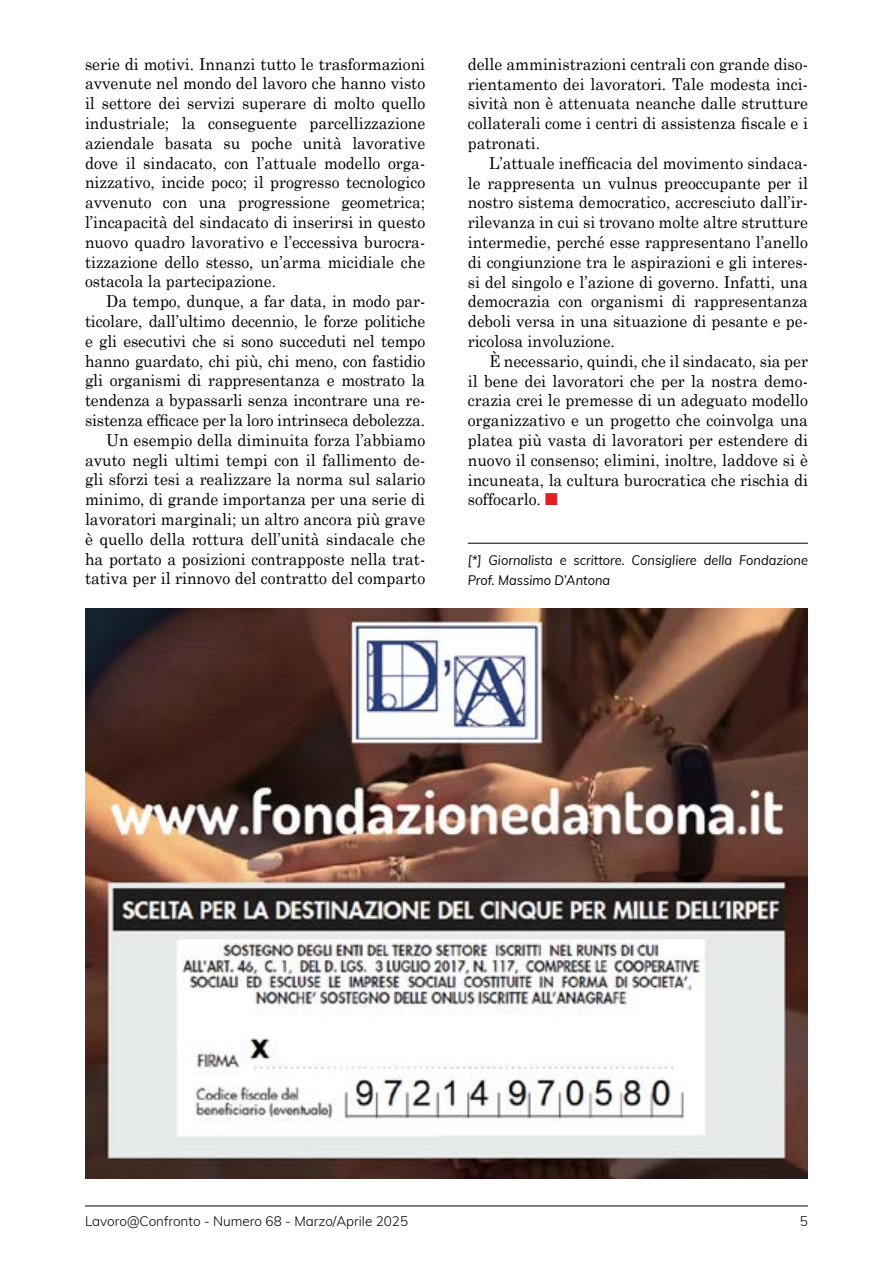
<style>
.page{position:relative;width:893px;height:1263px;background:#fff}
.page>*{position:absolute;margin:0;border:0;box-sizing:border-box;transform-origin:0 0}
.t1{font:16.5px/19.8px "Century Schoolbook";color:#000;text-align:justify;scale:.95 1}
.t2{font:italic 13.5px/19.8px "Muli";color:#000;scale:.95 1}
.t3{font:300 13.5px "Muli";color:#000}
.s1{font-family:"Monotype Sorts";color:#e21f26}
</style>
<div class="page">
<hr style="left:85px;top:1205px;width:723px;height:1px;background:#000">
<hr style="left:468px;top:543px;width:340px;height:1px;background:#000">
<img style="left:85px;top:609px;width:723px;height:569px">
<p class="t1" style="left:85px;top:53px;width:360px">serie di motivi. Innanzi tutto le trasformazioni avvenute nel mondo del lavoro che hanno visto il settore dei servizi superare di molto quello industriale; la conseguente parcellizzazione aziendale basata su poche unità lavorative dove il sindacato, con l’attuale modello orga&shy;nizzativo, incide poco; il progresso tecnologico avvenuto con una progressione geometrica; l’incapacità del sindacato di inserirsi in questo nuovo quadro lavorativo e l’eccessiva burocra&shy;tizzazione dello stesso, un’arma micidiale che ostacola la partecipazione.</p>
<p class="t1" style="left:85px;top:291px;width:360px;text-align:right">Da tempo, dunque, a far data, in modo par&shy;ticolare, dall’ultimo decennio, le forze politiche e gli esecutivi che si sono succeduti nel tempo hanno guardato, chi più, chi meno, con fastidio gli organismi di rappresentanza e mostrato la tendenza a bypassarli senza incontrare una re&shy;sistenza efficace per la loro intrinseca debolezza.<br>Un esempio della diminuita forza l’abbiamo avuto negli ultimi tempi con il fallimento de&shy;gli sforzi tesi a realizzare la norma sul salario minimo, di grande importanza per una serie di lavoratori marginali; un altro ancora più grave è quello della rottura dell’unità sindacale che ha portato a posizioni contrapposte nella trat&shy;tativa per il rinnovo del contratto del comparto</p>
<p class="t1" style="left:468px;top:54px;width:360px">delle amministrazioni centrali con grande diso&shy;rientamento dei lavoratori. Tale modesta inci&shy;sività non è attenuata neanche dalle strutture collaterali come i centri di assistenza fiscale e i patronati.</p>
<p class="t1" style="left:468px;top:153px;width:360px;text-indent:21px">L’attuale inefficacia del movimento sindaca&shy;le rappresenta un vulnus preoccupante per il nostro sistema democratico, accresciuto dall’ir&shy;rilevanza in cui si trovano molte altre strutture intermedie, perché esse rappresentano l’anello di congiunzione tra le aspirazioni e gli interes&shy;si del singolo e l’azione di governo. Infatti, una democrazia con organismi di rappresentanza deboli versa in una situazione di pesante e pe&shy;ricolosa involuzione.</p>
<p class="t1" style="left:468px;top:351px;width:360px;text-indent:21px">È necessario, quindi, che il sindacato, sia per il bene dei lavoratori che per la nostra demo&shy;crazia crei le premesse di un adeguato modello organizzativo e un progetto che coinvolga una platea più vasta di lavoratori per estendere di nuovo il consenso; elimini, inoltre, laddove si è incuneata, la cultura burocratica che rischia di soffocarlo. <span class="s1">n</span></p>
<p class="t2" style="left:468px;top:549px;width:360px">[*] Giornalista e scrittore. Consigliere della Fondazione<br>Prof. Massimo D’Antona</p>
<p class="t3" style="left:85px;top:1211px;width:325px">Lavoro@Confronto - Numero 68 - Marzo/Aprile 2025</p>
<p class="t3" style="left:800px;top:1211px;width:10px">5</p>
</div>
